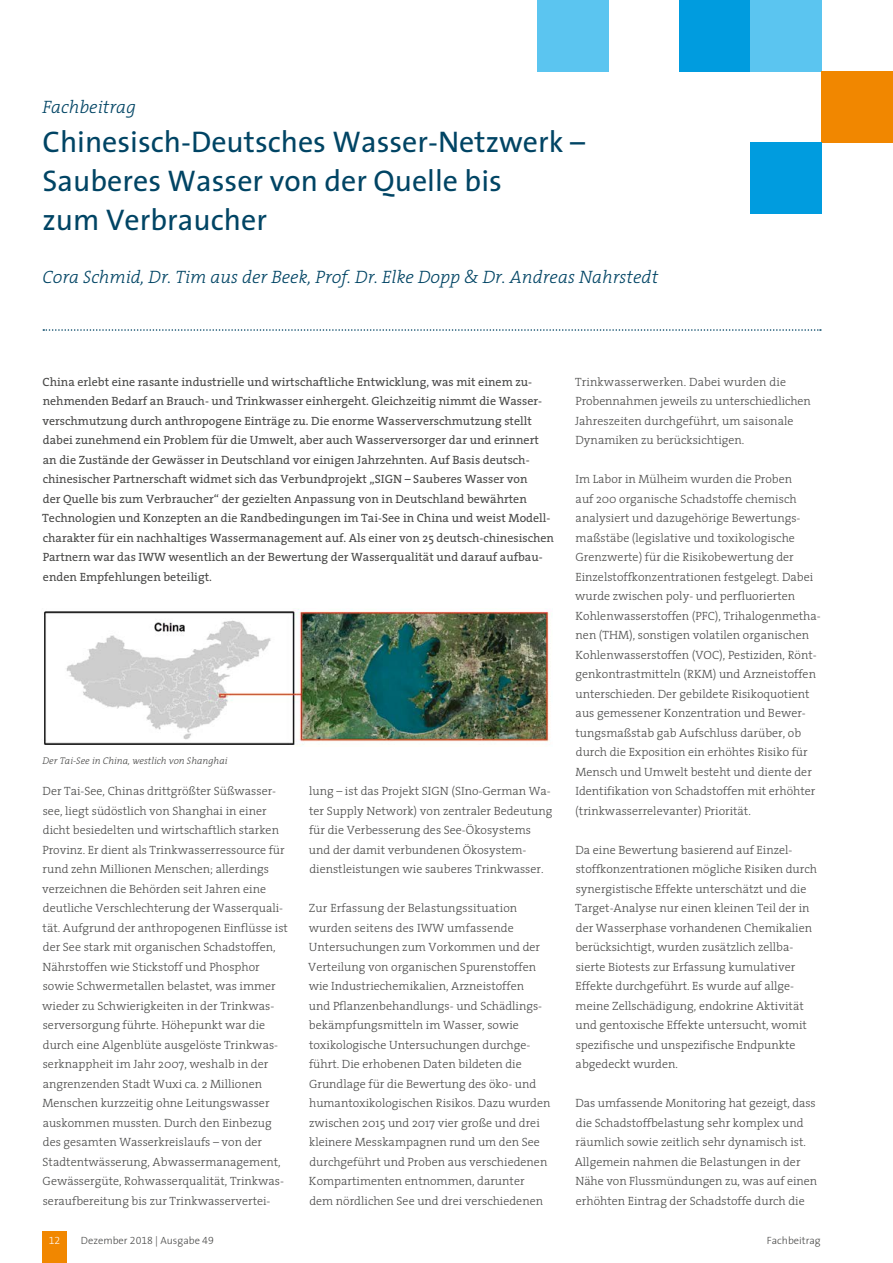
<style>
.page{position:relative;width:893px;height:1263px;background:#fff}
.page>*{position:absolute;margin:0;border:0;box-sizing:border-box;transform-origin:0 0}
.Headline_FB{font:30px "The Sans 5";color:#004464}
.Autoren_FB{font:italic 300 18px "The Serif 3";color:#004464}
.Subhead_FB{font:italic 300 18px "The Serif 3";color:#004464}
.Fliesstext{font:300 12px/19.5px "The Serif 3";color:#494948}
.Intro_FB{font:12px/19.5px "The Serif 5";color:#494948}
.Fliesstext-2{font:300 10.5px "The Sans 3";color:#494948}
.t1{font:10.5px "The Sans 3 Light Expert";color:#fff}
.Bildunterschrift{font:italic 300 9.75px "The Serif 3";color:#494948}
.s1{font-family:"The Sans 3 Light Expert";font-weight:400}
</style>
<div class="page">
<div style="left:43px;top:1231px;width:24px;height:32px;background:#f18700"></div>
<svg style="left:43px;top:329px;width:778px;height:2px"></svg>
<div style="left:679px;top:0;width:72px;height:71px;background:#009cdf"></div>
<div style="left:751px;top:0;width:71px;height:71px;background:#5bc5f0"></div>
<div style="left:537px;top:0;width:71px;height:71px;background:#5bc5f0"></div>
<div style="left:822px;top:71px;width:71px;height:71px;background:#f18700"></div>
<div style="left:751px;top:142px;width:71px;height:72px;background:#009cdf"></div>
<img style="left:44px;top:609px;width:506px;height:136px">
<p class="Subhead_FB" style="left:43px;top:92px;width:95px">Fachbeitrag</p>
<p class="Headline_FB" style="left:43px;top:116px;width:544px">Chinesisch-Deutsches Wasser-Netzwerk –</p>
<p class="Headline_FB" style="left:43px;top:155px;width:461px">Sauberes Wasser von der Quelle bis</p>
<p class="Headline_FB" style="left:43px;top:194px;width:226px">zum Verbraucher</p>
<p class="Autoren_FB" style="left:43px;top:262px;width:617px">Cora Schmid, Dr. Tim aus der Beek, Prof. Dr. Elke Dopp &amp; Dr. Andreas Nahrstedt</p>
<p class="Intro_FB" style="left:42px;top:371px;width:513px">China erlebt eine rasante industrielle und wirtschaftliche Entwicklung, was mit einem zu&shy;nehmenden Bedarf an Brauch- und Trinkwasser einhergeht. Gleichzeitig nimmt die Wasser&shy;verschmutzung durch anthropogene Einträge zu. Die enorme Wasserverschmutzung stellt dabei zunehmend ein Problem für die Umwelt, aber auch Wasserversorger dar und erinnert an die Zustände der Gewässer in Deutschland vor einigen Jahrzehnten. Auf Basis deutsch&shy;chinesischer Partnerschaft widmet sich das Verbundprojekt „SIGN – Sauberes Wasser von<br>der Quelle bis zum Verbraucher“ der gezielten Anpassung von in Deutschland bewährten Technologien und Konzepten an die Randbedingungen im Tai-See in China und weist Modell&shy;charakter für ein nachhaltiges Wassermanagement auf. Als einer von 25 deutsch-chinesischen Partnern war das IWW wesentlich an der Bewertung der Wasserqualität und darauf aufbau&shy;enden Empfehlungen beteiligt.</p>
<p class="Bildunterschrift" style="left:43px;top:752px;width:187px">Der Tai-See in China, westlich von Shanghai</p>
<p class="Fliesstext" style="left:42px;top:781px;width:247px">Der Tai-See, Chinas drittgrößter Süßwasser&shy;see, liegt südöstlich von Shanghai in einer dicht besiedelten und wirtschaftlich starken Provinz. Er dient als Trinkwasserressource für rund zehn Millionen Menschen; allerdings verzeichnen die Behörden seit Jahren eine deutliche Verschlechterung der Wasserquali&shy;tät. Aufgrund der anthropogenen Einflüsse ist der See stark mit organischen Schadstoffen, Nährstoffen wie Stickstoff und Phosphor sowie Schwermetallen belastet, was immer wieder zu Schwierigkeiten in der Trinkwas&shy;serversorgung führte. Höhepunkt war die durch eine Algenblüte ausgelöste Trinkwas&shy;serknappheit im Jahr 2007, weshalb in der angrenzenden Stadt Wuxi ca. 2 Millionen Menschen kurzzeitig ohne Leitungswasser auskommen mussten. Durch den Einbezug des gesamten Wasserkreislaufs – von der Stadtentwässerung, Abwassermanagement, Gewässergüte, Rohwasserqualität, Trinkwas&shy;seraufbereitung bis zur Trinkwasservertei-</p>
<p class="Fliesstext" style="left:309px;top:781px;width:245px">lung – ist das Projekt SIGN (SIno-German Wa&shy;ter Supply Network) von zentraler Bedeutung für die Verbesserung des See-Ökosystems und der damit verbundenen Ökosystem&shy;dienstleistungen wie sauberes Trinkwasser.</p>
<p class="Fliesstext" style="left:308px;top:898px;width:244px">Zur Erfassung der Belastungssituation wurden seitens des IWW umfassende Untersuchungen zum Vorkommen und der Verteilung von organischen Spurenstoffen wie Industriechemikalien, Arzneistoffen<br>und Pflanzenbehandlungs- und Schädlings&shy;bekämpfungsmitteln im Wasser, sowie toxikologische Untersuchungen durchge&shy;führt. Die erhobenen Daten bildeten die Grundlage für die Bewertung des öko- und humantoxikologischen Risikos. Dazu wurden zwischen 2015 und 2017 vier große und drei kleinere Messkampagnen rund um den See durchgeführt und Proben aus verschiedenen Kompartimenten entnommen, darunter dem nördlichen See und drei verschiedenen</p>
<p class="Fliesstext" style="left:575px;top:371px;width:237px">Trinkwasserwerken. Dabei wurden die Probennahmen jeweils zu unterschiedlichen Jahreszeiten durchgeführt, um saisonale Dynamiken zu berücksichtigen.</p>
<p class="Fliesstext" style="left:575px;top:469px;width:247px">Im Labor in Mülheim wurden die Proben<br>auf 200 organische Schadstoffe chemisch analysiert und dazugehörige Bewertungs&shy;maßstäbe (legislative und toxikologische Grenzwerte) für die Risikobewertung der Einzelstoffkonzentrationen festgelegt. Dabei wurde zwischen poly- und perfluorierten Kohlenwasserstoffen (PFC), Trihalogenmetha&shy;nen (THM), sonstigen volatilen organischen Kohlenwasserstoffen (VOC), Pestiziden, Rönt&shy;genkontrastmitteln (RKM) und Arzneistoffen unterschieden. Der gebildete Risikoquotient aus gemessener Konzentration und Bewer&shy;tungsmaßstab gab Aufschluss darüber, ob durch die Exposition ein erhöhtes Risiko für Mensch und Umwelt besteht und diente der Identifikation von Schadstoffen mit erhöhter (trinkwasserrelevanter) Priorität.</p>
<p class="Fliesstext" style="left:575px;top:839px;width:243px">Da eine Bewertung basierend auf Einzel&shy;stoffkonzentrationen mögliche Risiken durch synergistische Effekte unterschätzt und die Target-Analyse nur einen kleinen Teil der in der Wasserphase vorhandenen Chemikalien berücksichtigt, wurden zusätzlich zellba&shy;sierte Biotests zur Erfassung kumulativer Effekte durchgeführt. Es wurde auf allge&shy;meine Zellschädigung, endokrine Aktivität und gentoxische Effekte untersucht, womit spezifische und unspezifische Endpunkte abgedeckt wurden.</p>
<p class="Fliesstext" style="left:575px;top:1093px;width:244px">Das umfassende Monitoring hat gezeigt, dass die Schadstoffbelastung sehr komplex und räumlich sowie zeitlich sehr dynamisch ist.<br>Allgemein nahmen die Belastungen in der Nähe von Flussmündungen zu, was auf einen erhöhten Eintrag der Schadstoffe durch die</p>
<p class="t1" style="left:49px;top:1231px;width:13px">12</p>
<p class="Fliesstext-2" style="left:81px;top:1231px;width:134px">Dezember <span class="s1">2018</span> | Ausgabe <span class="s1">49</span></p>
<p class="Fliesstext-2" style="left:767px;top:1231px;width:55px">Fachbeitrag</p>
</div>
